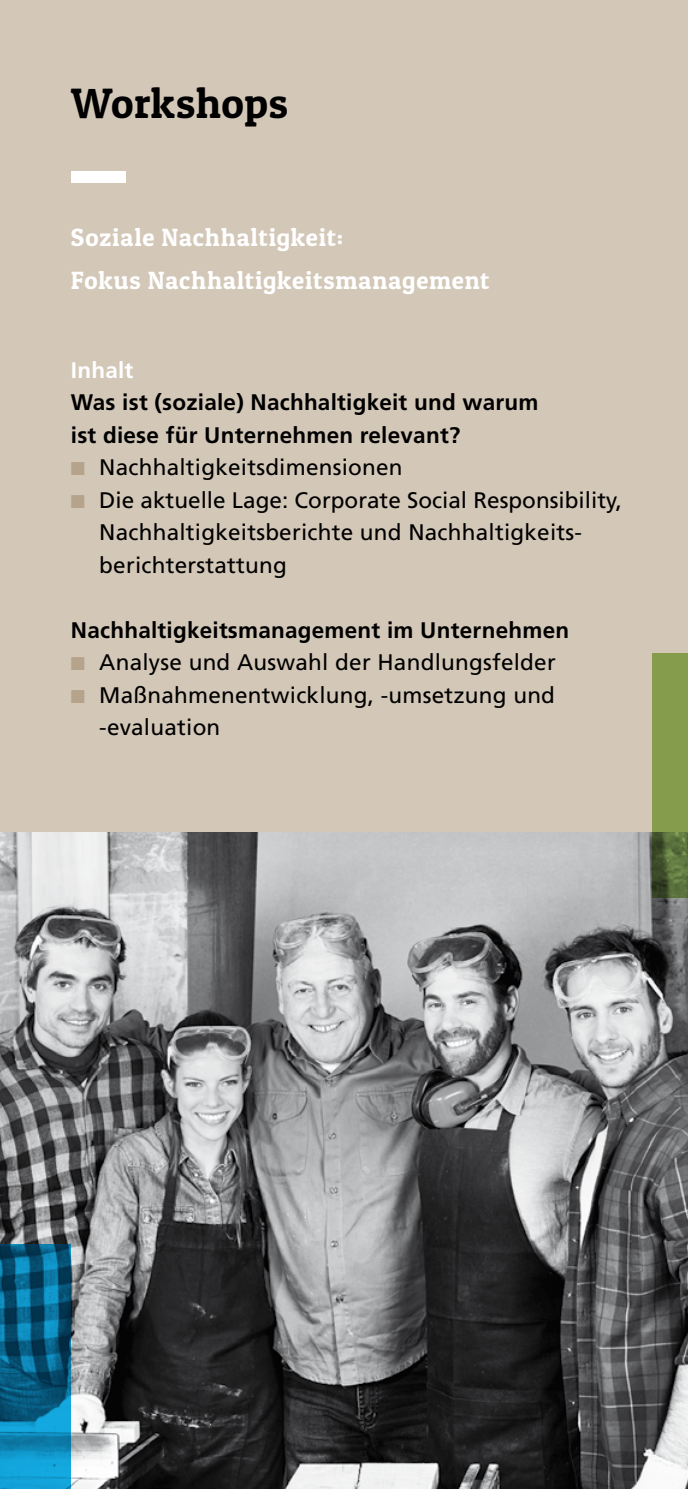
<style>
.page{position:relative;width:688px;height:1489px;background:#fff}
.page>*{position:absolute;margin:0;border:0;box-sizing:border-box;transform-origin:0 0}
.t1{font:42.5px "Patua One";letter-spacing:.01em;color:#000}
.t2{font:25px/43.2px "Patua One";letter-spacing:.035em;color:#fff}
.t3{font:22.5px/32.5px "Frutiger LT";letter-spacing:.01em;color:#000}
.t4{font:700 22.5px/32.5px "Frutiger LT";letter-spacing:.01em;color:#000}
.t5{font:700 22.5px "Frutiger LT";letter-spacing:.01em;color:#fff}
.s1{color:#b5a38c}
</style>
<div class="page">
<div style="left:0;top:0;width:687px;height:1488px;background:#d3c7b8"></div>
<img style="left:0;top:833px;width:687px;height:655px">
<svg style="left:652px;top:653px;width:35px;height:245px;background:#768c46"></svg>
<div style="left:71px;top:171px;width:54px;height:12px;background:#fff"></div>
<svg style="left:0;top:1244px;width:71px;height:244px;background:#0a6c95"></svg>
<h1 class="t1" style="left:71px;top:76px;width:218px">Workshops</h1>
<p class="t2" style="left:71px;top:215px;width:420px">Soziale Nachhaltigkeit:<br>Fokus Nachhaltigkeitsmanagement</p>
<p class="t5" style="left:71px;top:357px;width:64px">Inhalt</p>
<p class="t4" style="left:71px;top:386px;width:469px">Was ist (soziale) Nachhaltigkeit und warum ist diese für Unternehmen relevant?</p>
<p class="t3" style="left:71px;top:451px;width:333px"><span class="s1">■</span> Nachhaltigkeitsdimensionen</p>
<p class="t3" style="left:99px;top:484px;width:524px;text-indent:-28px"><span class="s1">■</span> Die aktuelle Lage: Corporate Social Responsibility,<br>Nachhaltigkeitsberichte und Nachhaltigkeits&shy;berichterstattung</p>
<p class="t4" style="left:71px;top:614px;width:500px">Nachhaltigkeitsmanagement im Unternehmen</p>
<p class="t3" style="left:71px;top:646px;width:486px"><span class="s1">■</span> Analyse und Auswahl der Handlungsfelder</p>
<p class="t3" style="left:99px;top:679px;width:457px;text-indent:-28px"><span class="s1">■</span> Maßnahmenentwicklung, -umsetzung und -evaluation</p>
</div>
